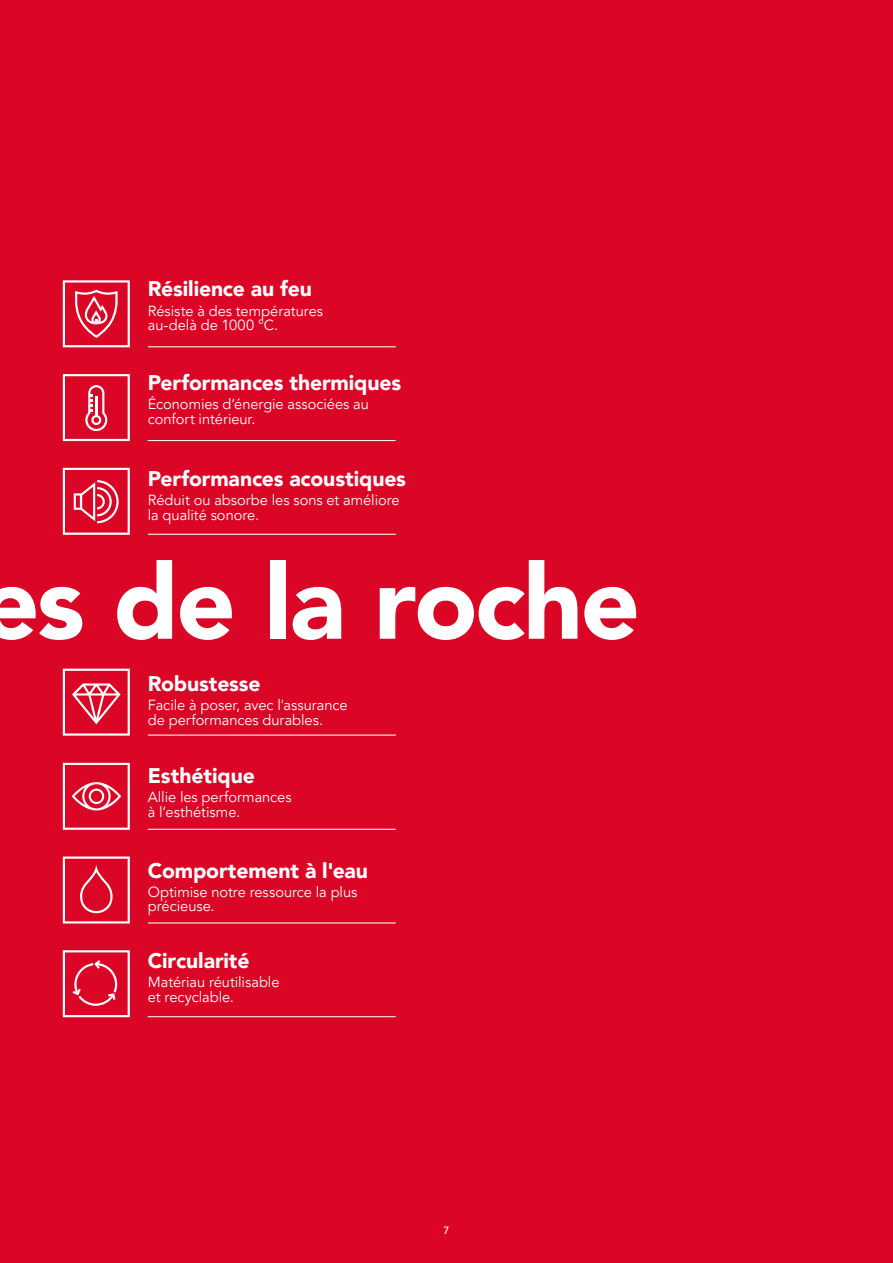
<style>
.page{position:relative;width:893px;height:1263px;background:#db0626}
.page>*{position:absolute;margin:0;border:0;box-sizing:border-box;transform-origin:0 0}
.t1{font:900 104.1px "Avenir LT Pro";letter-spacing:-.025em;color:#fff}
.t2{font:900 21.15px "Avenir LT Pro";letter-spacing:-.005em;color:#fff}
.t3{font:14.7px/14.7px "Avenir LT Pro";letter-spacing:-.005em;color:#fff}
.t4{font:500 10.5px "Avenir LT Pro";color:#fff}
</style>
<div class="page">
<svg style="left:63px;top:280px;width:67px;height:67px"></svg>
<hr style="left:148px;top:346px;width:248px;height:1px;background:#fff">
<svg style="left:63px;top:856px;width:67px;height:67px"></svg>
<hr style="left:148px;top:922px;width:248px;height:1px;background:#fff">
<svg style="left:63px;top:468px;width:67px;height:67px"></svg>
<hr style="left:148px;top:534px;width:248px;height:1px;background:#fff">
<svg style="left:63px;top:950px;width:67px;height:67px"></svg>
<hr style="left:148px;top:1016px;width:248px;height:1px;background:#fff">
<svg style="left:63px;top:669px;width:67px;height:67px"></svg>
<hr style="left:148px;top:734px;width:248px;height:2px;background:#fff">
<svg style="left:63px;top:763px;width:67px;height:67px"></svg>
<hr style="left:148px;top:829px;width:248px;height:1px;background:#fff">
<svg style="left:63px;top:374px;width:67px;height:67px"></svg>
<hr style="left:148px;top:440px;width:248px;height:1px;background:#fff">
<h2 class="t2" style="left:148px;top:276px;width:166px">Résilience au feu</h2>
<p class="t3" style="left:148px;top:303px;width:177px">Résiste à des températures au-delà de 1000 °C.</p>
<h2 class="t2" style="left:148px;top:370px;width:255px">Performances thermiques</h2>
<p class="t3" style="left:148px;top:397px;width:223px">Économies d’énergie associées au confort intérieur.</p>
<h2 class="t2" style="left:148px;top:466px;width:260px">Performances acoustiques</h2>
<p class="t3" style="left:148px;top:493px;width:253px">Réduit ou absorbe les sons et améliore la qualité sonore.</p>
<h1 class="t1" style="left:-20px;top:539px;width:662px">es de la roche</h1>
<h2 class="t2" style="left:148px;top:670px;width:114px">Robustesse</h2>
<p class="t3" style="left:148px;top:698px;width:201px">Facile à poser, avec l'assurance de performances durables.</p>
<h2 class="t2" style="left:148px;top:763px;width:109px">Esthétique</h2>
<p class="t3" style="left:148px;top:790px;width:145px">Allie les performances à l’esthétisme.</p>
<h2 class="t2" style="left:148px;top:857px;width:222px">Comportement à l'eau</h2>
<p class="t3" style="left:148px;top:885px;width:211px">Optimise notre ressource la plus précieuse.</p>
<h2 class="t2" style="left:148px;top:948px;width:103px">Circularité</h2>
<p class="t3" style="left:148px;top:975px;width:133px">Matériau réutilisable et recyclable.</p>
<p class="t4" style="left:444px;top:1224px;width:7px">7</p>
</div>
